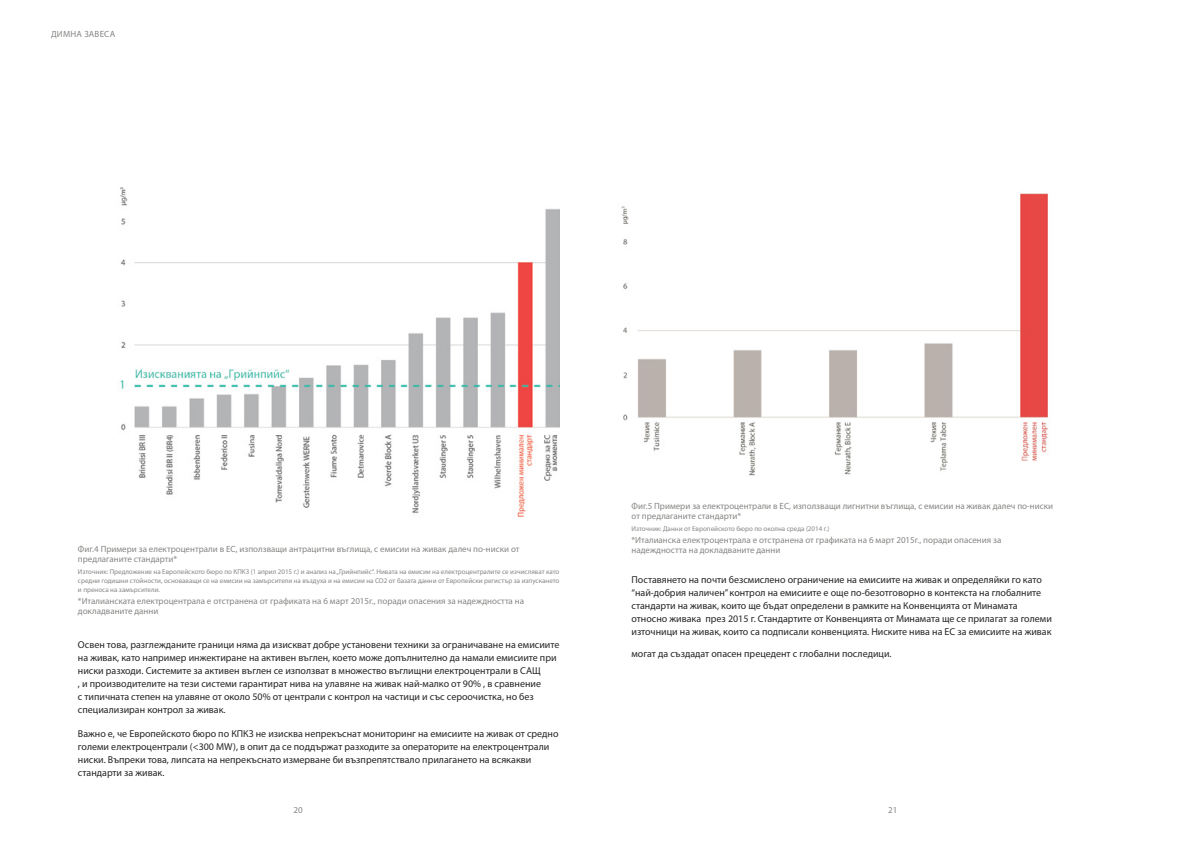
<style>
.page{position:relative;width:1191px;height:842px;background:#fff}
.page>*{position:absolute;margin:0;border:0;box-sizing:border-box;transform-origin:0 0}
.t1{font:10px/13px "Myriad Pro";color:#242424}
.t2{font:9px/10px "Myriad Pro";color:#888684}
.t3{font:9px "Myriad Pro";letter-spacing:.02em;color:#888684}
.t4{font:7px/9px "Myriad Pro";color:#888684;text-align:justify}
</style>
<div class="page">
<img style="left:120px;top:188px;width:439px;height:328px">
<img style="left:621px;top:193px;width:428px;height:283px">
<p class="t3" style="left:51px;top:29px;width:66px">ДИМНА ЗАВЕСА</p>
<p class="t2" style="left:78px;top:544px;width:443px">Фиг.4 Примери за електроцентрали в ЕС, използващи антрацитни въглища, с емисии на живак далеч по-ниски от предлаганите стандарти*</p>
<p class="t4" style="left:78px;top:567px;width:483px">Източник: Предложение на Европейското бюро по КПКЗ (1 април 2015 г.) и анализ на „Грийнпийс“. Нивата на емисии на електроцентралите се изчисляват като средни годишни стойности, основаващи се на емисии на замърсители на въздуха и на емисии на CO2 от базата данни от Европейски регистър за изпускането и преноса на замърсители.</p>
<p class="t2" style="left:78px;top:596px;width:448px">*Италианската електроцентрала е отстранена от графиката на 6 март 2015г., поради опасения за надеждността на докладваните данни</p>
<p class="t1" style="left:78px;top:638px;width:483px">Освен това, разглежданите граници няма да изискват добре установени техники за ограничаване на емисиите на живак, като например инжектиране на активен въглен, което може допълнително да намали емисиите при ниски разходи. Системите за активен въглен се използват в множество въглищни електроцентрали в САЩ<br>, и производителите на тези системи гарантират нива на улавяне на живак най-малко от 90% , в сравнение<br>с типичната степен на улавяне от около 50% от централи с контрол на частици и със сероочистка, но без специализиран контрол за живак.</p>
<p class="t1" style="left:78px;top:727px;width:482px">Важно е, че Европейското бюро по КПКЗ не изисква непрекъснат мониторинг на емисиите на живак от средно големи електроцентрали (&lt;300 MW), в опит да се поддържат разходите за операторите на електроцентрали ниски. Въпреки това, липсата на непрекъснато измерване би възпрепятствало прилагането на всякакви стандарти за живак.</p>
<p class="t2" style="left:631px;top:501px;width:423px">Фиг.5 Примери за електроцентрали в ЕС, използващи лигнитни въглища, с емисии на живак далеч по-ниски от предлаганите стандарти*</p>
<p class="t4" style="left:631px;top:524px;width:199px">Източник: Данни от Европейското бюро по околна среда (2014 г.)</p>
<p class="t2" style="left:631px;top:535px;width:371px">*Италианска електроцентрала е отстранена от графиката на 6 март 2015г., поради опасения за надеждността на докладваните данни</p>
<p class="t1" style="left:631px;top:573px;width:422px">Поставянето на почти безсмислено ограничение на емисиите на живак и определяйки го като “най-добрия наличен” контрол на емисиите е още по-безотговорно в контекста на глобалните стандарти на живак, които ще бъдат определени в рамките на Конвенцията от Минамата относно живака през 2015 г. Стандартите от Конвенцията от Минамата ще се прилагат за големи източници на живак, които са подписали конвенцията. Ниските нива на ЕС за емисиите на живак</p>
<p class="t1" style="left:631px;top:647px;width:262px">могат да създадат опасен прецедент с глобални последици.</p>
<p class="t2" style="left:294px;top:805px;width:11px">20</p>
<p class="t2" style="left:888px;top:805px;width:11px">21</p>
</div>
